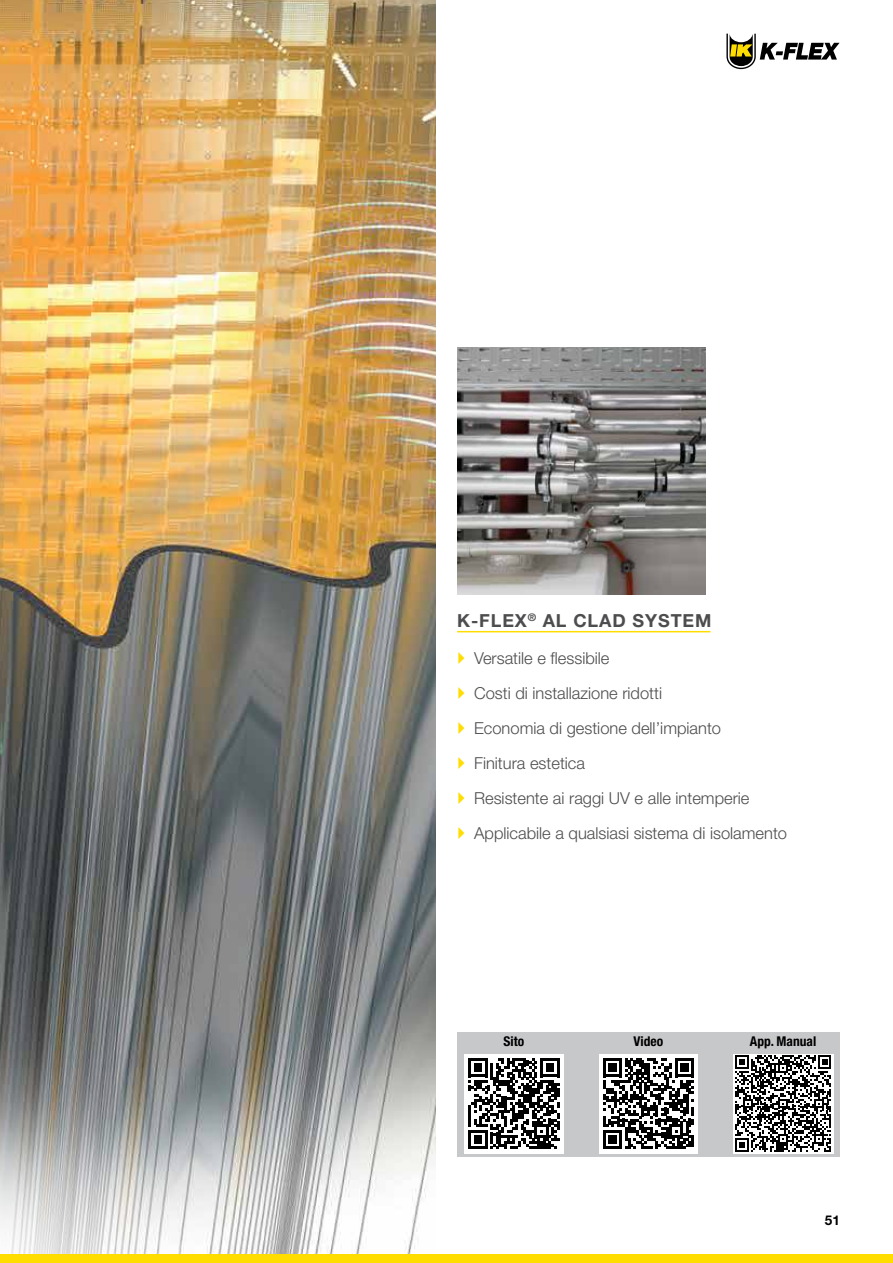
<style>
.page{position:relative;width:893px;height:1263px;background:#fff}
.page>*{position:absolute;margin:0;border:0;box-sizing:border-box;transform-origin:0 0}
.t1{font:700 18px "Helvetica Neue LT Std";letter-spacing:.05em;color:#4d4d4f}
.t2{font:300 16.5px/35.1px "Helvetica Neue LT Std";color:#4d4d4f}
.t3{font:700 condensed 13.5px "Helvetica Neue LT Std";color:#000}
.t4{font:700 13.5px "Helvetica Neue LT Std";color:#000}
</style>
<div class="page">
<div style="left:457px;top:1032px;width:383px;height:125px;background:#c7c8ca"></div>
<img style="left:0;top:0;width:436px;height:1254px">
<img style="left:0;top:814px;width:338px;height:440px">
<img style="left:457px;top:348px;width:248px;height:246px">
<div style="left:733px;top:1054px;width:100px;height:99px;background:#fff"></div>
<svg style="left:735px;top:1055px;width:96px;height:97px"></svg>
<div style="left:599px;top:1054px;width:99px;height:99px;background:#fff"></div>
<svg style="left:603px;top:1058px;width:91px;height:91px"></svg>
<hr style="left:457px;top:631px;width:253px;height:1px;background:#fd0">
<div style="left:464px;top:1054px;width:99px;height:99px;background:#fff"></div>
<svg style="left:468px;top:1058px;width:91px;height:91px"></svg>
<div style="left:0;top:1254px;width:893px;height:9px;background:#fd0"></div>
<svg style="left:726px;top:34px;width:113px;height:35px"></svg>
<p class="t1" style="left:457px;top:609px;width:256px">K-FLEX<sup>®</sup> AL CLAD SYSTEM</p>
<p class="t2" style="left:474px;top:640px;width:314px">Versatile e flessibile<br>Costi di installazione ridotti<br>Economia di gestione dell’impianto<br>Finitura estetica<br>Resistente ai raggi UV e alle intemperie Applicabile a qualsiasi sistema di isolamento</p>
<p class="t3" style="left:503px;top:1033px;width:22px">Sito</p>
<p class="t3" style="left:634px;top:1033px;width:31px">Video</p>
<p class="t3" style="left:750px;top:1033px;width:68px">App. Manual</p>
<p class="t4" style="left:825px;top:1212px;width:17px">51</p>
</div>
